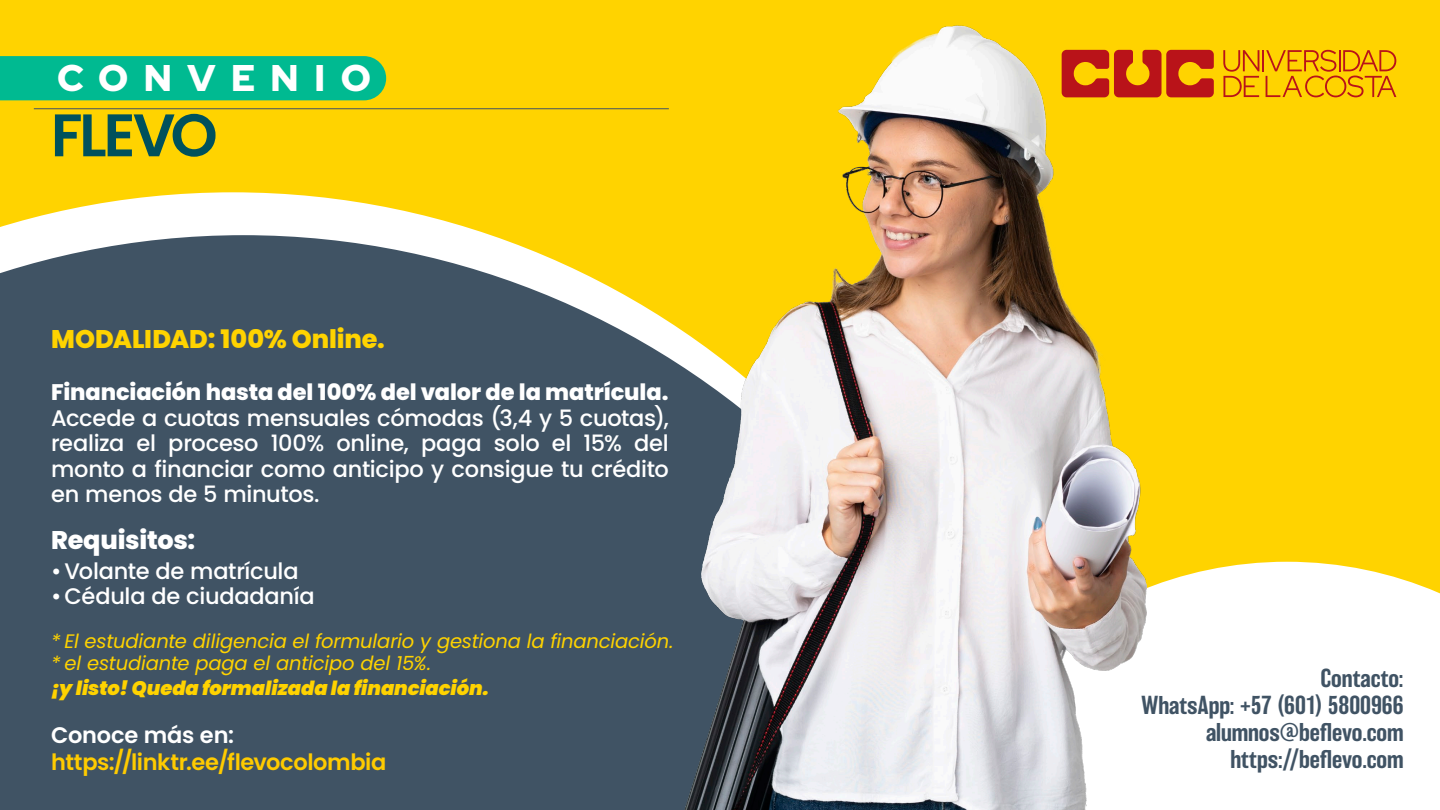
<style>
.page{position:relative;width:1440px;height:810px;background:#ffd300}
.page>*{position:absolute;margin:0;border:0;box-sizing:border-box;transform-origin:0 0}
.t1{font:600 60px "Poppins";letter-spacing:-.055em;color:#00515c}
.t2{font:300 37.12px "Red Hat Display";letter-spacing:.42em;color:#fff}
.t3{font:800 25.5px "Poppins";letter-spacing:-.005em;color:#ffd300}
.t4{font:800 25.5px "Poppins";letter-spacing:-.01em;color:#fff}
.t5{font:500 24px/27px "Balboa";letter-spacing:-.005em;color:#405364;text-align:right}
.t6{font:500 22.5px/25.5px "Poppins";letter-spacing:-.015em;color:#fff;text-align:justify}
.t7{font:800 22.5px "Poppins";letter-spacing:-.005em;color:#fff}
.t8{font:600 22.5px "Poppins";letter-spacing:-.02em;color:#ffcb00}
.t9{font:600 22.5px "Poppins";letter-spacing:-.01em;color:#fff}
.t10{font:italic 19.5px/21.8px "Poppins";letter-spacing:-.01em;color:#ffd300}
.t11{font:italic 900 19.5px "Poppins";letter-spacing:-.005em;color:#ffd300}
</style>
<div class="page">
<div style="left:1147px;top:562px;width:293px;height:248px;background:#fff"></div>
<svg style="left:0;top:192px;width:490px;height:43px;fill:#fff"></svg>
<div style="left:0;top:235px;width:684px;height:575px;background:#405364"></div>
<img style="left:684px;top:26px;width:463px;height:784px">
<div style="left:0;top:56px;width:386px;height:44px;background:#00ba91"></div>
<hr style="left:34px;top:108px;width:635px;height:1px;background:#405364">
<svg style="left:1062px;top:50px;width:152px;height:47px"></svg>
<hr style="left:1262px;top:50px;width:2px;height:21px;background:#b91319">
<svg style="left:1223px;top:50px;width:36px;height:47px"></svg>
<svg style="left:1266px;top:50px;width:130px;height:47px"></svg>
<h2 class="t2" style="left:57px;top:54px;width:315px">CONVENIO</h2>
<h1 class="t1" style="left:51px;top:100px;width:168px">FLEVO</h1>
<p class="t3" style="left:51px;top:325px;width:335px">MODALIDAD: 100% Online.</p>
<p class="t7" style="left:51px;top:379px;width:619px">Financiación hasta del 100% del valor de la matrícula.</p>
<p class="t6" style="left:51px;top:405px;width:619px">Accede a cuotas mensuales cómodas (3,4 y 5 cuotas), realiza el proceso 100% online, paga solo el 15% del monto a financiar como anticipo y consigue tu crédito en menos de 5 minutos.</p>
<p class="t4" style="left:51px;top:525px;width:146px">Requisitos:</p>
<p class="t6" style="left:51px;top:558px;width:249px">•Volante de matrícula</p>
<p class="t6" style="left:51px;top:584px;width:265px">•Cédula de ciudadanía</p>
<p class="t10" style="left:51px;top:631px;width:624px">* El estudiante diligencia el formulario y gestiona la financiación. * el estudiante paga el anticipo del 15%.</p>
<p class="t11" style="left:51px;top:676px;width:439px">¡y listo! Queda formalizada la financiación.</p>
<p class="t9" style="left:51px;top:722px;width:184px">Conoce más en:</p>
<p class="t8" style="left:51px;top:749px;width:337px">https://linktr.ee/flevocolombia</p>
<p class="t5" style="left:1141px;top:665px;width:264px">Contacto:<br>WhatsApp: +57 (601) 5800966 alumnos@beflevo.com https://beflevo.com</p>
</div>
